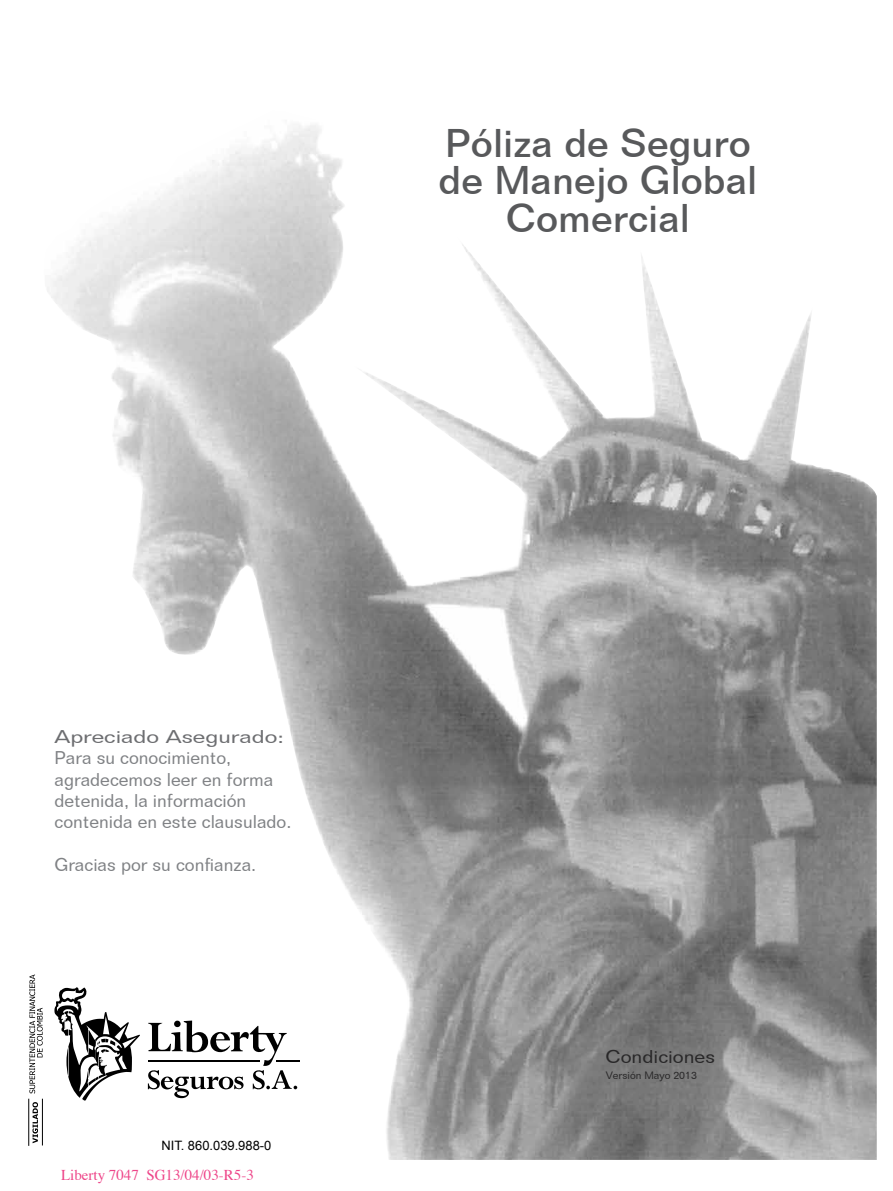
<style>
.page{position:relative;width:893px;height:1191px;background:#fff}
.page>*{position:absolute;margin:0;border:0;box-sizing:border-box;transform-origin:0 0}
.t1{font:500 39px/37.5px "Folio BT";color:#58595b;text-align:center}
.t2{font:18px/21.1px "Folio BT";color:#808285}
.t3{font:18px "Folio BT";color:#6d6e71;scale:1.29 1}
.t4{font:18px "Folio BT";color:#292829;scale:1.11 1}
.t5{font:15px "Times";color:#ee4589}
.t6{font:12.9px "Arial";color:#000}
.t7{font:10.5px "Folio BT";color:#292829}
</style>
<div class="page">
<img style="left:41px;top:125px;width:836px;height:1034px">
<svg style="left:32px;top:1102px;width:6px;height:41px"></svg>
<hr style="left:28px;top:1098px;width:1px;height:47px;background:#000">
<hr style="left:42px;top:1098px;width:1px;height:47px;background:#000">
<svg style="left:29px;top:974px;width:14px;height:119px"></svg>
<svg style="left:54px;top:987px;width:86px;height:113px"></svg>
<hr style="left:276px;top:1060px;width:23px;height:2px;background:#000">
<svg style="left:148px;top:1020px;width:149px;height:78px"></svg>
<h1 class="t1" style="left:439px;top:124px;width:320px">Póliza de Seguro de Manejo Global<br>Comercial</h1>
<p class="t3" style="left:54px;top:726px;width:179px">Apreciado Asegurado:</p>
<p class="t2" style="left:54px;top:747px;width:239px">Para su conocimiento, agradecemos leer en forma detenida, la información contenida en este clausulado.</p>
<p class="t2" style="left:54px;top:854px;width:203px">Gracias por su confianza.</p>
<p class="t6" style="left:161px;top:1137px;width:111px">NIT. 860.039.988-0</p>
<p class="t5" style="left:61px;top:1160px;width:194px">Liberty 7047 SG13/04/03-R5-3</p>
<p class="t4" style="left:605px;top:1045px;width:100px">Condiciones</p>
<p class="t7" style="left:606px;top:1068px;width:93px">Versión Mayo 2013</p>
</div>
